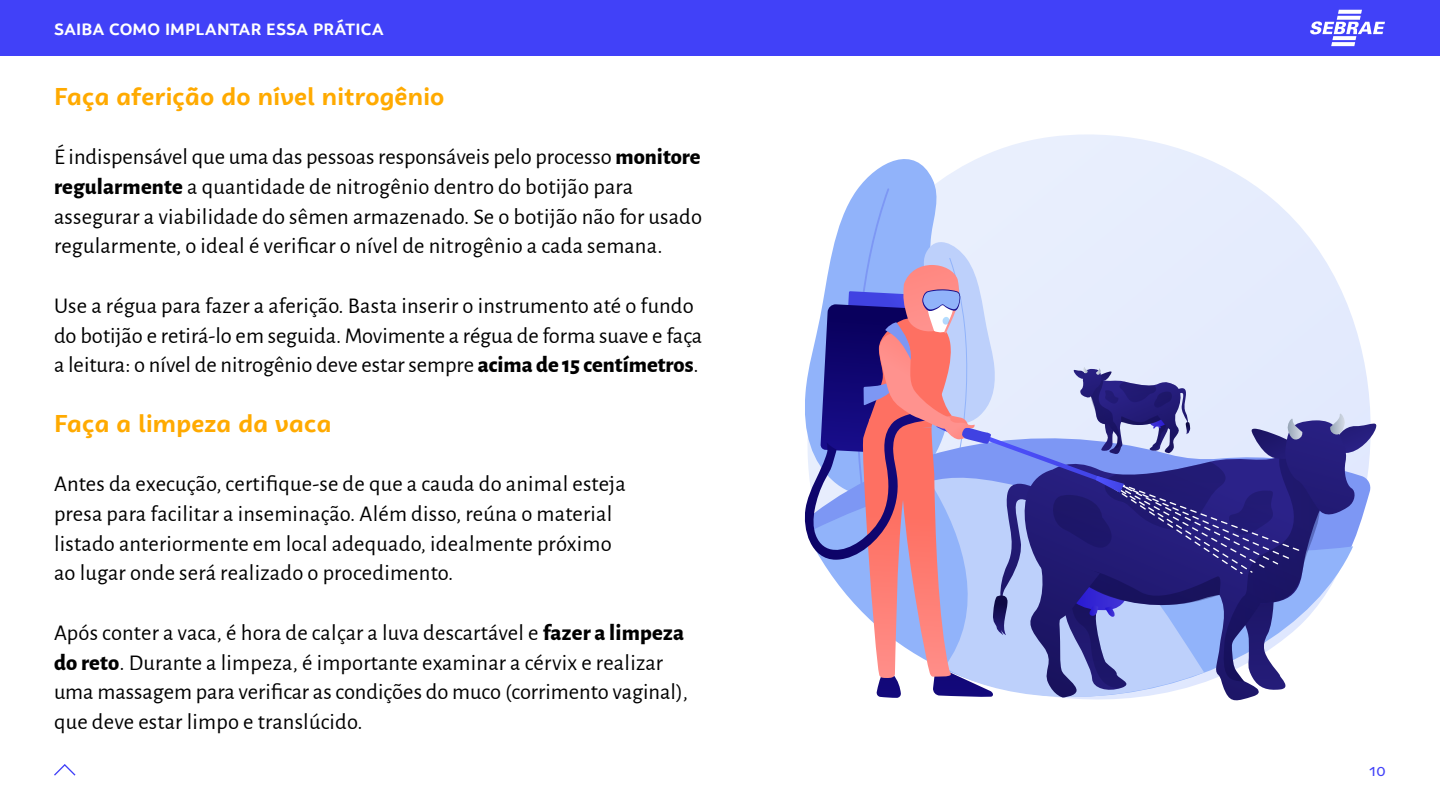
<style>
.page{position:relative;width:1440px;height:810px;background:#fff}
.page>*{position:absolute;margin:0;border:0;box-sizing:border-box;transform-origin:0 0}
.t1{font:700 24.75px "Campuni";letter-spacing:.01em;color:#fa0}
.t2{font:22.5px/29.7px "Alegreya Sans";letter-spacing:.01em;color:#000}
.t3{font:700 16.5px "Campuni";letter-spacing:.01em;color:#fff}
.t4{font:16.5px "Campuni";color:#4141f8}
.s1{font-weight:800}
</style>
<div class="page">
<div style="left:0;top:0;width:1440px;height:56px;background:#4141f8"></div>
<svg style="left:54px;top:764px;width:22px;height:12px"></svg>
<svg style="left:1310px;top:10px;width:75px;height:36px"></svg>
<svg style="left:956px;top:134px;width:302px;height:54px"></svg>
<svg style="left:858px;top:159px;width:98px;height:29px;fill:#91b3fa"></svg>
<svg style="left:804px;top:188px;width:573px;height:513px;background:#aba8d2"></svg>
<p class="t3" style="left:54px;top:18px;width:332px">SAIBA COMO IMPLANTAR ESSA PRÁTICA</p>
<p class="t1" style="left:54px;top:80px;width:392px">Faça aferição do nível nitrogênio</p>
<p class="t2" style="left:54px;top:141px;width:650px">É indispensável que uma das pessoas responsáveis pelo processo <span class="s1">monitore regularmente</span> a quantidade de nitrogênio dentro do botijão para assegurar a viabilidade do sêmen armazenado. Se o botijão não for usado regularmente, o ideal é verificar o nível de nitrogênio a cada semana.</p>
<p class="t2" style="left:54px;top:290px;width:650px">Use a régua para fazer a aferição. Basta inserir o instrumento até o fundo do botijão e retirá-lo em seguida. Movimente a régua de forma suave e faça a leitura: o nível de nitrogênio deve estar sempre <span class="s1">acima de 15 centímetros</span>.</p>
<p class="t1" style="left:54px;top:407px;width:279px">Faça a limpeza da vaca</p>
<p class="t2" style="left:54px;top:468px;width:573px">Antes da execução, certifique-se de que a cauda do animal esteja presa para facilitar a inseminação. Além disso, reúna o material listado anteriormente em local adequado, idealmente próximo ao lugar onde será realizado o procedimento.</p>
<p class="t2" style="left:54px;top:617px;width:636px">Após conter a vaca, é hora de calçar a luva descartável e <span class="s1">fazer a limpeza do reto</span>. Durante a limpeza, é importante examinar a cérvix e realizar uma massagem para verificar as condições do muco (corrimento vaginal), que deve estar limpo e translúcido.</p>
<p class="t4" style="left:1369px;top:760px;width:18px">10</p>
</div>
